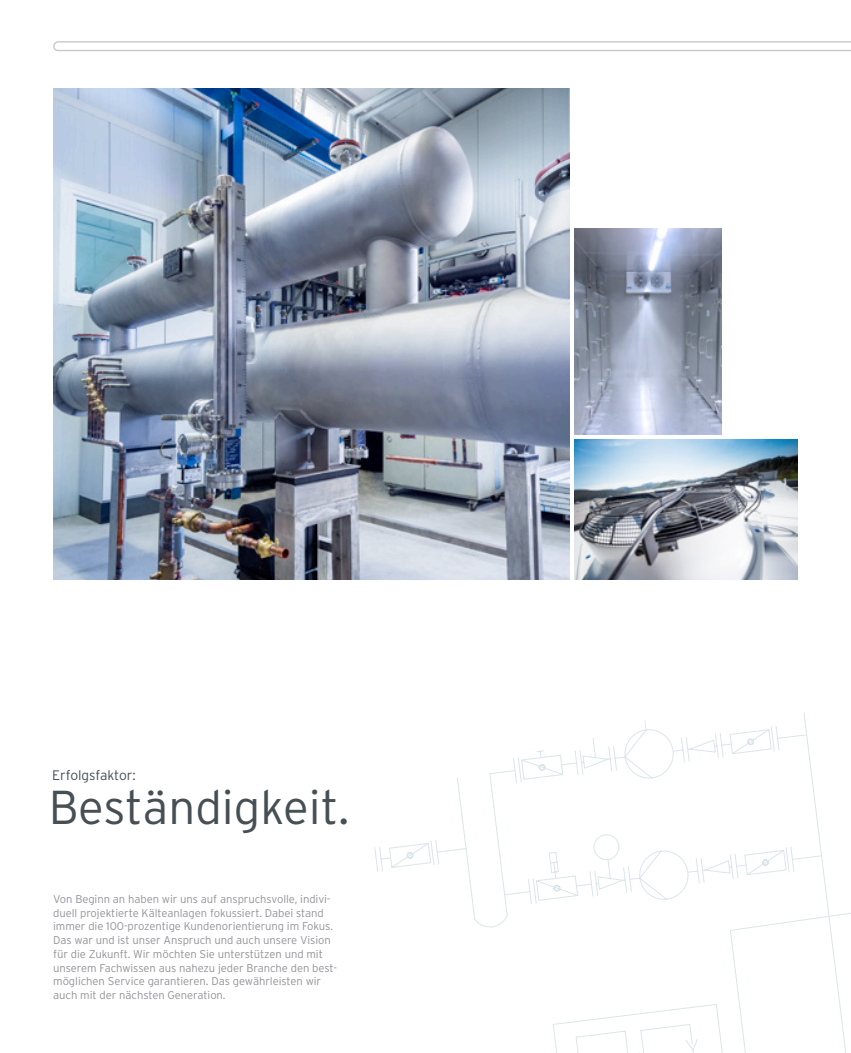
<style>
.page{position:relative;width:851px;height:1053px;background:#fff}
.page>*{position:absolute;margin:0;border:0;box-sizing:border-box;transform-origin:0 0}
.t1{font:300 47.5px "Interstate";color:#464f54}
.t2{font:300 13.75px "Interstate";color:#464f54}
.t3{font:300 11.25px/13.8px "Interstate";letter-spacing:-.005em;color:#939499}
</style>
<div class="page">
<svg style="left:374px;top:720px;width:432px;height:332px"></svg>
<svg style="left:587px;top:727px;width:263px;height:325px"></svg>
<svg style="left:53px;top:41px;width:797px;height:11px"></svg>
<img style="left:53px;top:89px;width:516px;height:490px">
<img style="left:574px;top:439px;width:223px;height:140px">
<img style="left:574px;top:229px;width:147px;height:205px">
<p class="t2" style="left:52px;top:767px;width:85px">Erfolgsfaktor:</p>
<h1 class="t1" style="left:49px;top:780px;width:302px">Beständigkeit.</h1>
<p class="t3" style="left:53px;top:891px;width:285px">Von Beginn an haben wir uns auf anspruchsvolle, indivi&shy;duell projektierte Kälteanlagen fokussiert. Dabei stand immer die 100-prozentige Kundenorientierung im Fokus.<br>Das war und ist unser Anspruch und auch unsere Vision für die Zukunft. Wir möchten Sie unterstützen und mit unserem Fachwissen aus nahezu jeder Branche den best&shy;möglichen Service garantieren. Das gewährleisten wir auch mit der nächsten Generation.</p>
</div>
